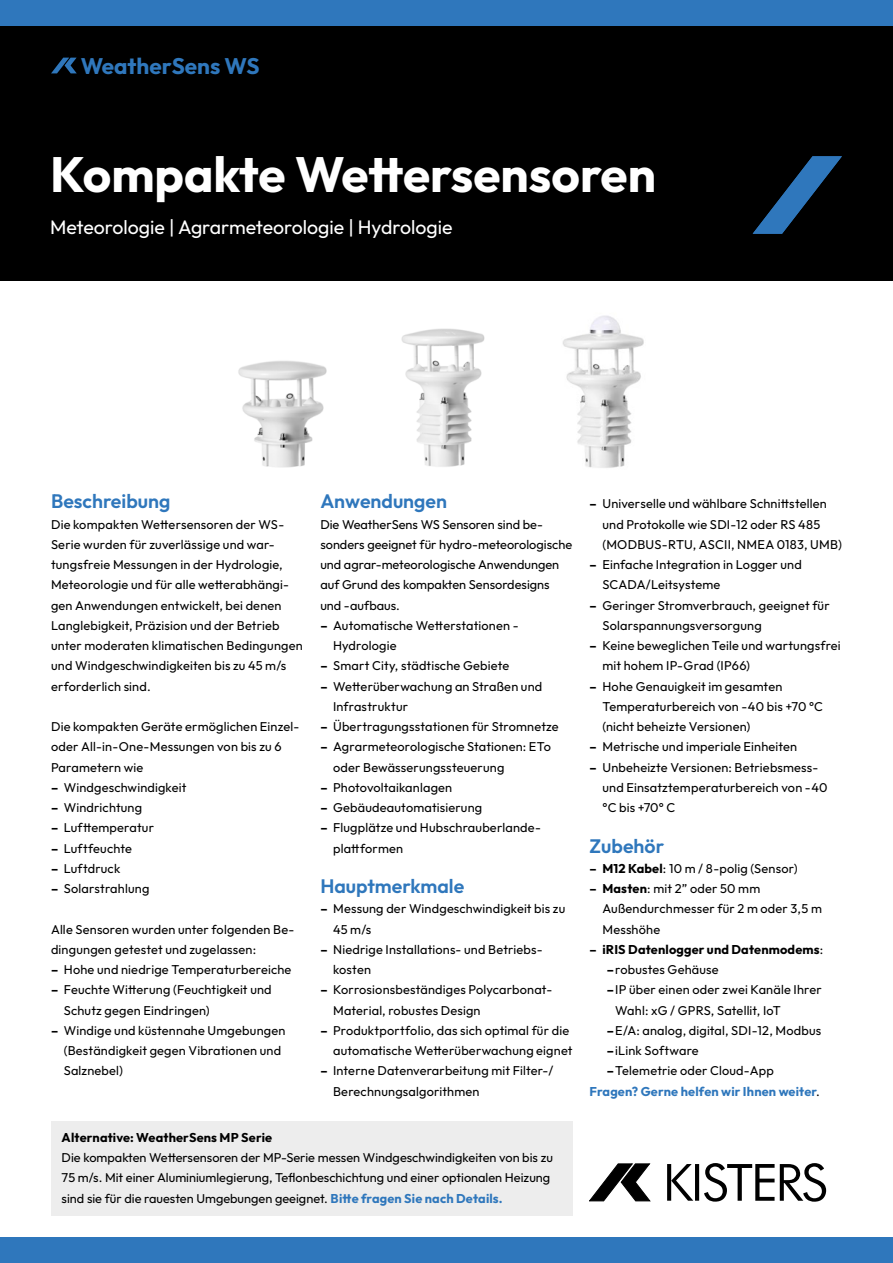
<style>
.page{position:relative;width:893px;height:1263px;background:#fff}
.page>*{position:absolute;margin:0;border:0;box-sizing:border-box;transform-origin:0 0}
.t1{font:700 49.5px "Outfit";color:#fff}
.t2{font:700 22.5px "Outfit";color:#2f77bc}
.t3{font:600 19.5px "Outfit";color:#2f77bc}
.t4{font:19.5px "Outfit";color:#fff}
.t5{font:12.75px/20.2px "Outfit";letter-spacing:.01em;color:#000}
.t6{font:700 12.75px "Outfit";letter-spacing:.01em;color:#000}
.t7{font:700 12.75px "Outfit";letter-spacing:.01em;color:#2f77bc}
.s1{font-weight:700}
.s2{font-weight:700;color:#2f77bc}
.s3{font-weight:400}
.s4{font-weight:400;color:#000}
</style>
<div class="page">
<div style="left:0;top:26px;width:893px;height:255px;background:#000"></div>
<svg style="left:667px;top:1164px;width:4px;height:37px"></svg>
<svg style="left:671px;top:1164px;width:22px;height:37px"></svg>
<hr style="left:695px;top:1164px;width:4px;height:37px;background:#000">
<svg style="left:704px;top:1163px;width:122px;height:39px"></svg>
<svg style="left:589px;top:1163px;width:61px;height:38px"></svg>
<div style="left:0;top:0;width:893px;height:26px;background:#2f77bc"></div>
<div style="left:0;top:1237px;width:893px;height:26px;background:#2f77bc"></div>
<svg style="left:51px;top:58px;width:26px;height:15px"></svg>
<svg style="left:753px;top:156px;width:89px;height:78px"></svg>
<div style="left:51px;top:1122px;width:522px;height:94px;background:#ededed"></div>
<img style="left:563px;top:315px;width:81px;height:153px">
<img style="left:238px;top:361px;width:89px;height:107px">
<img style="left:402px;top:328px;width:83px;height:139px">
<h2 class="t2" style="left:81px;top:53px;width:180px">WeatherSens WS</h2>
<h1 class="t1" style="left:50px;top:147px;width:607px">Kompakte Wettersensoren</h1>
<h3 class="t4" style="left:50px;top:216px;width:404px">Meteorologie | Agrarmeteorologie | Hydrologie</h3>
<h3 class="t3" style="left:51px;top:490px;width:121px">Beschreibung</h3>
<p class="t5" style="left:51px;top:514px;width:253px">Die kompakten Wettersensoren der WS-Serie wurden für zuverlässige und war&shy;tungsfreie Messungen in der Hydrologie, Meteorologie und für alle wetterabhängi&shy;gen Anwendungen entwickelt, bei denen Langlebigkeit, Präzision und der Betrieb unter moderaten klimatischen Bedingungen und Windgeschwindigkeiten bis zu 45 m/s erforderlich sind.</p>
<p class="t5" style="left:51px;top:716px;width:250px">Die kompakten Geräte ermöglichen Einzel&shy;oder All-in-One-Messungen von bis zu 6<br>Parametern wie</p>
<p class="t5" style="left:51px;top:777px;width:137px"><span class="s1">–</span> Windgeschwindigkeit</p>
<p class="t5" style="left:51px;top:797px;width:93px"><span class="s1">–</span> Windrichtung</p>
<p class="t5" style="left:51px;top:818px;width:105px"><span class="s1">–</span> Lufttemperatur</p>
<p class="t5" style="left:51px;top:838px;width:82px"><span class="s1">–</span> Luftfeuchte</p>
<p class="t5" style="left:51px;top:858px;width:71px"><span class="s1">–</span> Luftdruck</p>
<p class="t5" style="left:51px;top:878px;width:100px"><span class="s1">–</span> Solarstrahlung</p>
<p class="t5" style="left:51px;top:919px;width:245px">Alle Sensoren wurden unter folgenden Be&shy;dingungen getestet und zugelassen:</p>
<p class="t5" style="left:51px;top:959px;width:242px"><span class="s1">–</span> Hohe und niedrige Temperaturbereiche</p>
<p class="t5" style="left:64px;top:980px;width:209px;text-indent:-13px"><span class="s1">–</span> Feuchte Witterung (Feuchtigkeit und<br>Schutz gegen Eindringen)</p>
<p class="t5" style="left:64px;top:1020px;width:223px;text-indent:-13px"><span class="s1">–</span> Windige und küstennahe Umgebungen (Beständigkeit gegen Vibrationen und<br>Salznebel)</p>
<h3 class="t3" style="left:320px;top:490px;width:128px">Anwendungen</h3>
<p class="t5" style="left:320px;top:514px;width:253px">Die WeatherSens WS Sensoren sind be&shy;sonders geeignet für hydro-meteorologische und agrar-meteorologische Anwendungen auf Grund des kompakten Sensordesigns und -aufbaus.</p>
<p class="t5" style="left:333px;top:615px;width:187px;text-indent:-13px"><span class="s1">–</span> Automatische Wetterstationen -<br>Hydrologie</p>
<p class="t5" style="left:320px;top:656px;width:190px"><span class="s1">–</span> Smart City, städtische Gebiete</p>
<p class="t5" style="left:333px;top:676px;width:211px;text-indent:-13px"><span class="s1">–</span> Wetterüberwachung an Straßen und<br>Infrastruktur</p>
<p class="t5" style="left:320px;top:716px;width:240px"><span class="s1">–</span> Übertragungsstationen für Stromnetze</p>
<p class="t5" style="left:333px;top:737px;width:219px;text-indent:-13px"><span class="s1">–</span> Agrarmeteorologische Stationen: ETo oder Bewässerungssteuerung</p>
<p class="t5" style="left:320px;top:777px;width:133px"><span class="s1">–</span> Photovoltaikanlagen</p>
<p class="t5" style="left:320px;top:797px;width:163px"><span class="s1">–</span> Gebäudeautomatisierung</p>
<p class="t5" style="left:333px;top:818px;width:209px;text-indent:-13px"><span class="s1">–</span> Flugplätze und Hubschrauberlande&shy;plattformen</p>
<h3 class="t3" style="left:320px;top:875px;width:145px">Hauptmerkmale</h3>
<p class="t5" style="left:333px;top:899px;width:234px;text-indent:-13px"><span class="s1">–</span> Messung der Windgeschwindigkeit bis zu<br>45 m/s</p>
<p class="t5" style="left:333px;top:939px;width:211px;text-indent:-13px"><span class="s1">–</span> Niedrige Installations- und Betriebs&shy;kosten</p>
<p class="t5" style="left:333px;top:980px;width:221px;text-indent:-13px"><span class="s1">–</span> Korrosionsbeständiges Polycarbonat-<br>Material, robustes Design</p>
<p class="t5" style="left:320px;top:1020px;width:254px;text-align:right"><span class="s1">–</span> Produktportfolio, das sich optimal für die automatische Wetterüberwachung eignet</p>
<p class="t5" style="left:333px;top:1061px;width:222px;text-indent:-13px"><span class="s1">–</span> Interne Datenverarbeitung mit Filter-/<br>Berechnungsalgorithmen</p>
<p class="t6" style="left:62px;top:1130px;width:212px">Alternative: WeatherSens MP Serie</p>
<p class="t5" style="left:62px;top:1147px;width:493px">Die kompakten Wettersensoren der MP-Serie messen Windgeschwindigkeiten von bis zu<br>75 m/s. Mit einer Aluminiumlegierung, Teflonbeschichtung und einer optionalen Heizung sind sie für die rauesten Umgebungen geeignet. <span class="s2">Bitte fragen Sie nach Details.</span></p>
<p class="t5" style="left:602px;top:494px;width:241px;text-indent:-13px"><span class="s1">–</span> Universelle und wählbare Schnittstellen und Protokolle wie SDI-12 oder RS 485 (MODBUS-RTU, ASCII, NMEA 0183, UMB)</p>
<p class="t5" style="left:602px;top:554px;width:201px;text-indent:-13px"><span class="s1">–</span> Einfache Integration in Logger und<br>SCADA/Leitsysteme</p>
<p class="t5" style="left:602px;top:595px;width:229px;text-indent:-13px"><span class="s1">–</span> Geringer Stromverbrauch, geeignet für<br>Solarspannungsversorgung</p>
<p class="t5" style="left:602px;top:635px;width:240px;text-indent:-13px"><span class="s1">–</span> Keine beweglichen Teile und wartungsfrei mit hohem IP-Grad (IP66)</p>
<p class="t5" style="left:602px;top:676px;width:222px;text-indent:-13px"><span class="s1">–</span> Hohe Genauigkeit im gesamten<br>Temperaturbereich von -40 bis +70 °C (nicht beheizte Versionen)</p>
<p class="t5" style="left:590px;top:737px;width:209px"><span class="s1">–</span> Metrische und imperiale Einheiten</p>
<p class="t5" style="left:602px;top:757px;width:227px;text-indent:-13px"><span class="s1">–</span> Unbeheizte Versionen: Betriebsmess&shy;und Einsatztemperaturbereich von -40 °C bis +70° C</p>
<h3 class="t3" style="left:590px;top:835px;width:76px">Zubehör</h3>
<p class="t5" style="left:590px;top:858px;width:209px"><span class="s1">– M12 Kabel</span>: 10 m / 8-polig (Sensor)</p>
<p class="t5" style="left:602px;top:878px;width:221px;text-indent:-13px"><span class="s1">– Masten</span>: mit 2” oder 50 mm<br>Außendurchmesser für 2 m oder 3,5 m<br>Messhöhe</p>
<p class="t6" style="left:590px;top:942px;width:235px">– iRIS Datenlogger und Datenmodems<span class="s3">:</span></p>
<p class="t5" style="left:607px;top:959px;width:114px"><span class="s1">–</span>robustes Gehäuse</p>
<p class="t5" style="left:607px;top:980px;width:217px"><span class="s1">–</span>IP über einen oder zwei Kanäle Ihrer</p>
<p class="t5" style="left:615px;top:1000px;width:167px">Wahl: xG / GPRS, Satellit, IoT</p>
<p class="t5" style="left:607px;top:1020px;width:216px"><span class="s1">–</span>E/A: analog, digital, SDI-12, Modbus</p>
<p class="t5" style="left:607px;top:1040px;width:94px"><span class="s1">–</span>iLink Software</p>
<p class="t5" style="left:607px;top:1061px;width:169px"><span class="s1">–</span>Telemetrie oder Cloud-App</p>
<p class="t7" style="left:590px;top:1084px;width:232px">Fragen? Gerne helfen wir Ihnen weiter<span class="s4">.</span></p>
</div>
